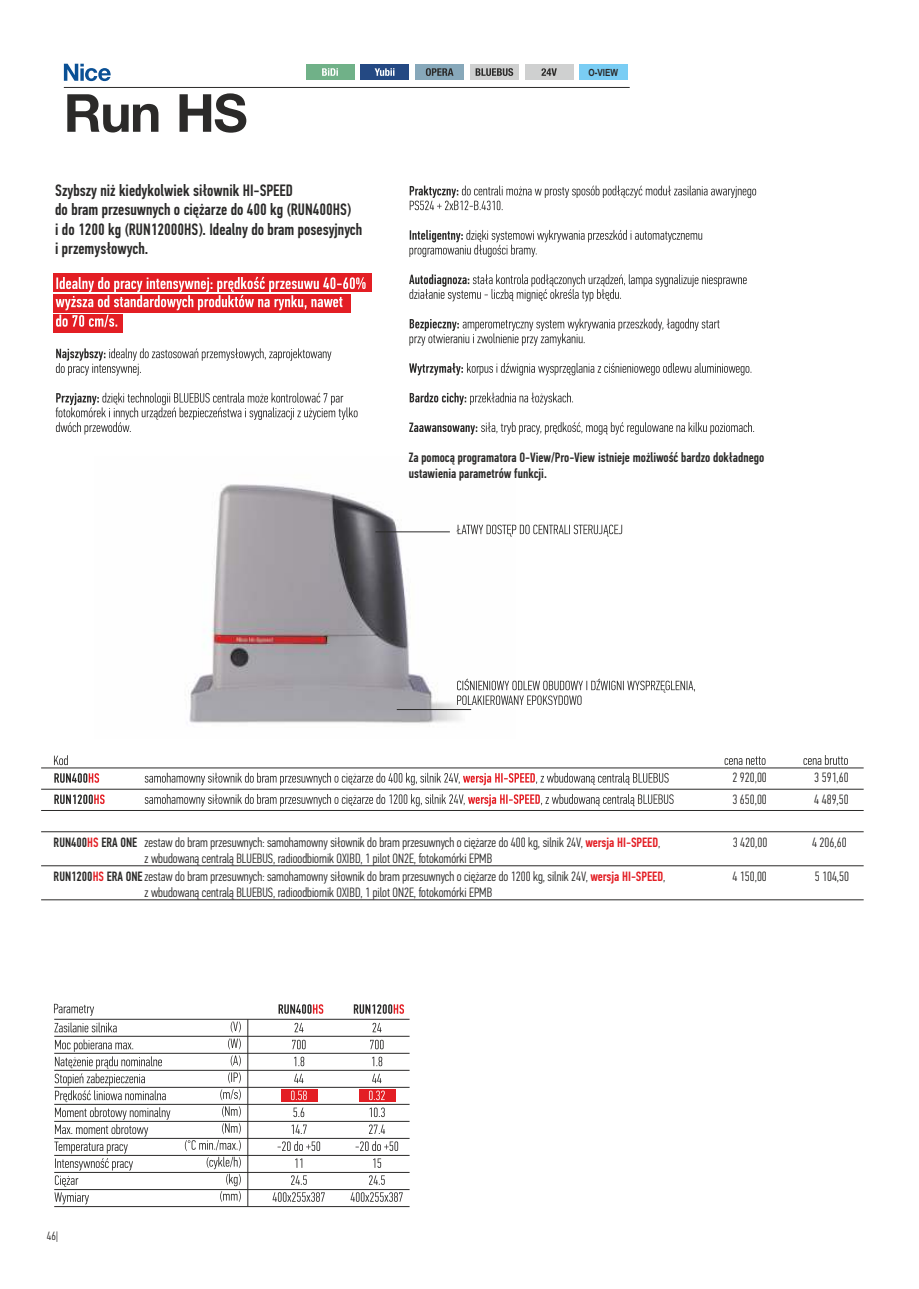
<style>
.page{position:relative;width:919px;height:1289px;background:#fff}
.page>*{position:absolute;margin:0;border:0;box-sizing:border-box;transform-origin:0 0}
.t1{font:700 52.5px "Helvetica Neue LT Pro";color:#2b2a29}
.t2{font:500 16.5px/19.6px "PFDIN Text Comp Pro";color:#2b2a29}
.t3{font:300 13.5px/15.9px "PFDIN Text Comp Pro";color:#2b2a29}
.t4{font:500 13.5px/16px "PFDIN Text Comp Pro";color:#2b2a29}
.t5{font:300 12px "PFDIN Text Comp Pro";color:#2b2a29}
.t6{font:700 9.9px "Arial Narrow";color:#2b2a29}
.s1{font-weight:500;color:#e31e24}
.s2{font-weight:500}
.s3{color:#e31e24}
</style>
<div class="page">
<img style="left:188px;top:484px;width:324px;height:239px">
<hr style="left:375px;top:531px;width:75px;height:1px;background:#2b2a29">
<hr style="left:397px;top:709px;width:74px;height:1px;background:#2b2a29">
<svg style="left:456px;top:524px;width:166px;height:12px"></svg>
<svg style="left:457px;top:678px;width:238px;height:27px"></svg>
<hr style="left:41px;top:767px;width:822px;height:1px;background:#2b2a29">
<hr style="left:41px;top:788px;width:822px;height:1px;background:#2b2a29">
<hr style="left:41px;top:810px;width:822px;height:1px;background:#2b2a29">
<hr style="left:41px;top:831px;width:822px;height:1px;background:#2b2a29">
<hr style="left:41px;top:865px;width:822px;height:1px;background:#2b2a29">
<hr style="left:41px;top:899px;width:822px;height:1px;background:#2b2a29">
<svg style="left:54px;top:755px;width:14px;height:10px"></svg>
<svg style="left:724px;top:756px;width:41px;height:9px"></svg>
<svg style="left:803px;top:755px;width:44px;height:10px"></svg>
<svg style="left:54px;top:773px;width:45px;height:9px"></svg>
<svg style="left:54px;top:794px;width:51px;height:10px"></svg>
<svg style="left:145px;top:772px;width:523px;height:13px"></svg>
<svg style="left:145px;top:794px;width:528px;height:12px"></svg>
<svg style="left:409px;top:185px;width:347px;height:249px"></svg>
<div style="left:53px;top:273px;width:318px;height:19px;background:#e31e24"></div>
<div style="left:53px;top:314px;width:70px;height:19px;background:#e31e24"></div>
<svg style="left:56px;top:276px;width:309px;height:51px"></svg>
<svg style="left:56px;top:348px;width:275px;height:27px"></svg>
<svg style="left:56px;top:392px;width:301px;height:42px"></svg>
<hr style="left:54px;top:1018px;width:355px;height:1px;background:#2b2a29">
<hr style="left:54px;top:1035px;width:355px;height:1px;background:#2b2a29">
<hr style="left:54px;top:1052px;width:355px;height:1px;background:#2b2a29">
<hr style="left:54px;top:1069px;width:355px;height:1px;background:#2b2a29">
<hr style="left:54px;top:1086px;width:355px;height:1px;background:#2b2a29">
<hr style="left:54px;top:1103px;width:355px;height:1px;background:#2b2a29">
<hr style="left:54px;top:1120px;width:355px;height:1px;background:#2b2a29">
<hr style="left:54px;top:1137px;width:355px;height:1px;background:#2b2a29">
<hr style="left:54px;top:1154px;width:355px;height:1px;background:#2b2a29">
<hr style="left:54px;top:1171px;width:355px;height:1px;background:#2b2a29">
<hr style="left:54px;top:1189px;width:355px;height:1px;background:#2b2a29">
<hr style="left:54px;top:1206px;width:355px;height:1px;background:#2b2a29">
<hr style="left:247px;top:1019px;width:1px;height:187px;background:#2b2a29">
<svg style="left:54px;top:1003px;width:40px;height:12px"></svg>
<svg style="left:278px;top:1004px;width:45px;height:9px"></svg>
<svg style="left:354px;top:1004px;width:50px;height:9px"></svg>
<svg style="left:54px;top:1022px;width:116px;height:182px"></svg>
<svg style="left:185px;top:1021px;width:56px;height:180px"></svg>
<svg style="left:272px;top:1022px;width:53px;height:179px"></svg>
<svg style="left:350px;top:1022px;width:53px;height:179px"></svg>
<svg style="left:64px;top:64px;width:47px;height:17px"></svg>
<hr style="left:64px;top:87px;width:565px;height:1px;background:#2b2a29">
<div style="left:305px;top:65px;width:49px;height:15px;background:#70b188"></div>
<svg style="left:322px;top:68px;width:16px;height:8px"></svg>
<div style="left:360px;top:65px;width:49px;height:15px;background:#244983"></div>
<svg style="left:374px;top:68px;width:20px;height:8px"></svg>
<div style="left:415px;top:65px;width:49px;height:15px;background:#87a8ba"></div>
<svg style="left:426px;top:68px;width:27px;height:8px"></svg>
<div style="left:470px;top:65px;width:48px;height:15px;background:#cfd0d0"></div>
<svg style="left:475px;top:68px;width:38px;height:8px"></svg>
<div style="left:524px;top:65px;width:49px;height:15px;background:#cfd0d0"></div>
<svg style="left:541px;top:68px;width:15px;height:8px"></svg>
<div style="left:579px;top:65px;width:49px;height:15px;background:#7acdf4"></div>
<h1 class="t1" style="left:64px;top:94px;width:185px">Run HS</h1>
<p class="t2" style="left:55px;top:181px;width:308px">Szybszy niż kiedykolwiek siłownik HI-SPEED<br>do bram przesuwnych o ciężarze do 400 kg (RUN400HS)<br>i do 1200 kg (RUN12000HS). Idealny do bram posesyjnych i przemysłowych.</p>
<p class="t6" style="left:588px;top:69px;width:31px">O-VIEW</p>
<p class="t4" style="left:409px;top:450px;width:357px">Za pomocą programatora O-View/Pro-View istnieje możliwość bardzo dokładnego ustawienia parametrów funkcji.</p>
<p class="t3" style="left:732px;top:771px;width:36px">2 920,00</p>
<p class="t3" style="left:732px;top:792px;width:36px">3 650,00</p>
<p class="t3" style="left:814px;top:771px;width:36px">3 591,60</p>
<p class="t3" style="left:814px;top:792px;width:36px">4 489,50</p>
<p class="t3" style="left:732px;top:835px;width:36px">3 420,00</p>
<p class="t3" style="left:812px;top:835px;width:36px">4 206,60</p>
<p class="t3" style="left:145px;top:835px;width:517px">zestaw do bram przesuwnych: samohamowny siłownik do bram przesuwnych o ciężarze do 400 kg, silnik 24V, <span class="s1">wersja HI-SPEED</span>, z wbudowaną centralą BLUEBUS, radioodbiornik OXIBD, 1 pilot ON2E, fotokomórki EPMB</p>
<p class="t3" style="left:145px;top:869px;width:522px;text-indent:-91px"><span class="s2">RUN1200</span><span class="s1">HS</span> <span class="s2">ERA ONE</span>zestaw do bram przesuwnych: samohamowny siłownik do bram przesuwnych o ciężarze do 1200 kg, silnik 24V, <span class="s1">wersja HI-SPEED</span>, z wbudowaną centralą BLUEBUS, radioodbiornik OXIBD, 1 pilot ON2E, fotokomórki EPMB</p>
<p class="t3" style="left:732px;top:869px;width:36px">4 150,00</p>
<p class="t4" style="left:54px;top:835px;width:85px">RUN400<span class="s3">HS</span> ERA ONE</p>
<p class="t3" style="left:814px;top:869px;width:36px">5 104,50</p>
<p class="t5" style="left:47px;top:1230px;width:13px">46|</p>
</div>
